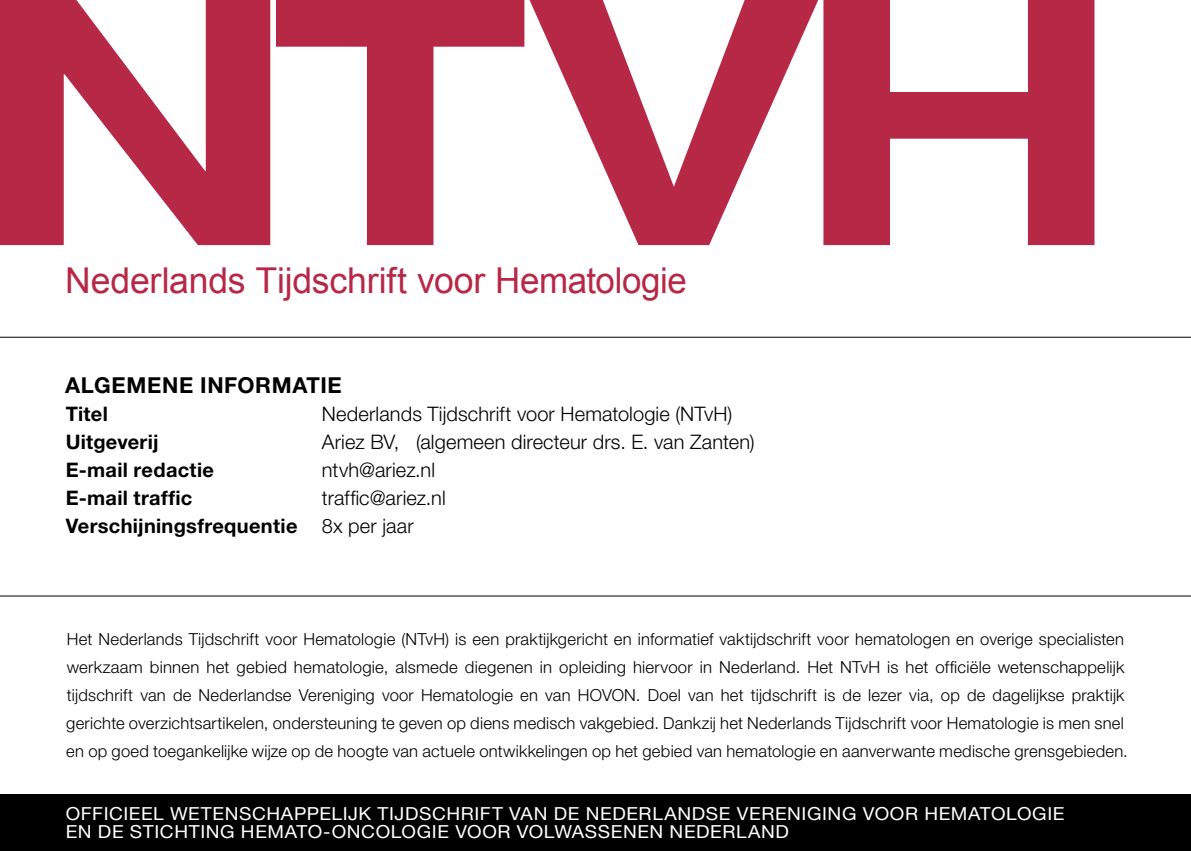
<style>
.page{position:relative;width:1191px;height:851px;background:#fff}
.page>*{position:absolute;margin:0;border:0;box-sizing:border-box;transform-origin:0 0}
.t1{font:35.6px "Arial";letter-spacing:-.01em;color:#b72847}
.t2{font:700 22px "Helvetica Neue LT Std";letter-spacing:.03em;color:#000}
.t3{font:300 20px/28px "Helvetica Neue LT Std";letter-spacing:.005em;color:#000}
.t4{font:700 20px "Helvetica Neue LT Std";letter-spacing:.015em;color:#000}
.t5{font:18px/18px "Helvetica Neue LT Std";letter-spacing:.03em;color:#fff;scale:1.06 1}
.t6{font:300 16.6px/28px "Helvetica Neue LT Std";letter-spacing:.015em;color:#000}
.s1{font-weight:700}
</style>
<div class="page">
<svg style="left:0;top:0;width:1094px;height:245px;fill:#b72847"></svg>
<div style="left:0;top:794px;width:1191px;height:56px;background:#000"></div>
<hr style="left:0;top:595px;width:1191px;height:1px;background:#000">
<hr style="left:0;top:337px;width:1191px;height:1px;background:#000">
<h1 class="t1" style="left:65px;top:257px;width:623px">Nederlands Tijdschrift voor Hematologie</h1>
<h2 class="t2" style="left:65px;top:371px;width:278px">ALGEMENE INFORMATIE</h2>
<p class="t4" style="left:66px;top:401px;width:44px">Titel</p>
<p class="t3" style="left:322px;top:399px;width:412px">Nederlands Tijdschrift voor Hematologie (NTvH)</p>
<p class="t4" style="left:66px;top:429px;width:94px">Uitgeverij</p>
<p class="t3" style="left:322px;top:427px;width:434px">Ariez BV, (algemeen directeur drs. E. van Zanten)</p>
<p class="t4" style="left:66px;top:457px;width:150px">E-mail redactie</p>
<p class="t3" style="left:322px;top:455px;width:115px">ntvh@ariez.nl</p>
<p class="t4" style="left:66px;top:485px;width:128px">E-mail traffic</p>
<p class="t3" style="left:66px;top:483px;width:381px;text-indent:256px">traffic@ariez.nl<br><span class="s1">Verschijningsfrequentie</span> 8x per jaar</p>
<p class="t6" style="left:66px;top:624px;width:1063px">Het Nederlands Tijdschrift voor Hematologie (NTvH) is een praktijkgericht en informatief vaktijdschrift voor hematologen en overige specialisten werkzaam binnen het gebied hematologie, alsmede diegenen in opleiding hiervoor in Nederland. Het NTvH is het officiële wetenschappelijk tijdschrift van de Nederlandse Vereniging voor Hematologie en van HOVON. Doel van het tijdschrift is de lezer via, op de dagelijkse praktijk gerichte overzichtsartikelen, ondersteuning te geven op diens medisch vakgebied. Dankzij het Nederlands Tijdschrift voor Hematologie is men snel en op goed toegankelijke wijze op de hoogte van actuele ontwikkelingen op het gebied van hematologie en aanverwante medische grensgebieden.</p>
<p class="t5" style="left:66px;top:804px;width:943px">OFFICIEEL WETENSCHAPPELIJK TIJDSCHRIFT VAN DE NEDERLANDSE VERENIGING VOOR HEMATOLOGIE<br>EN DE STICHTING HEMATO-ONCOLOGIE VOOR VOLWASSENEN NEDERLAND</p>
</div>
